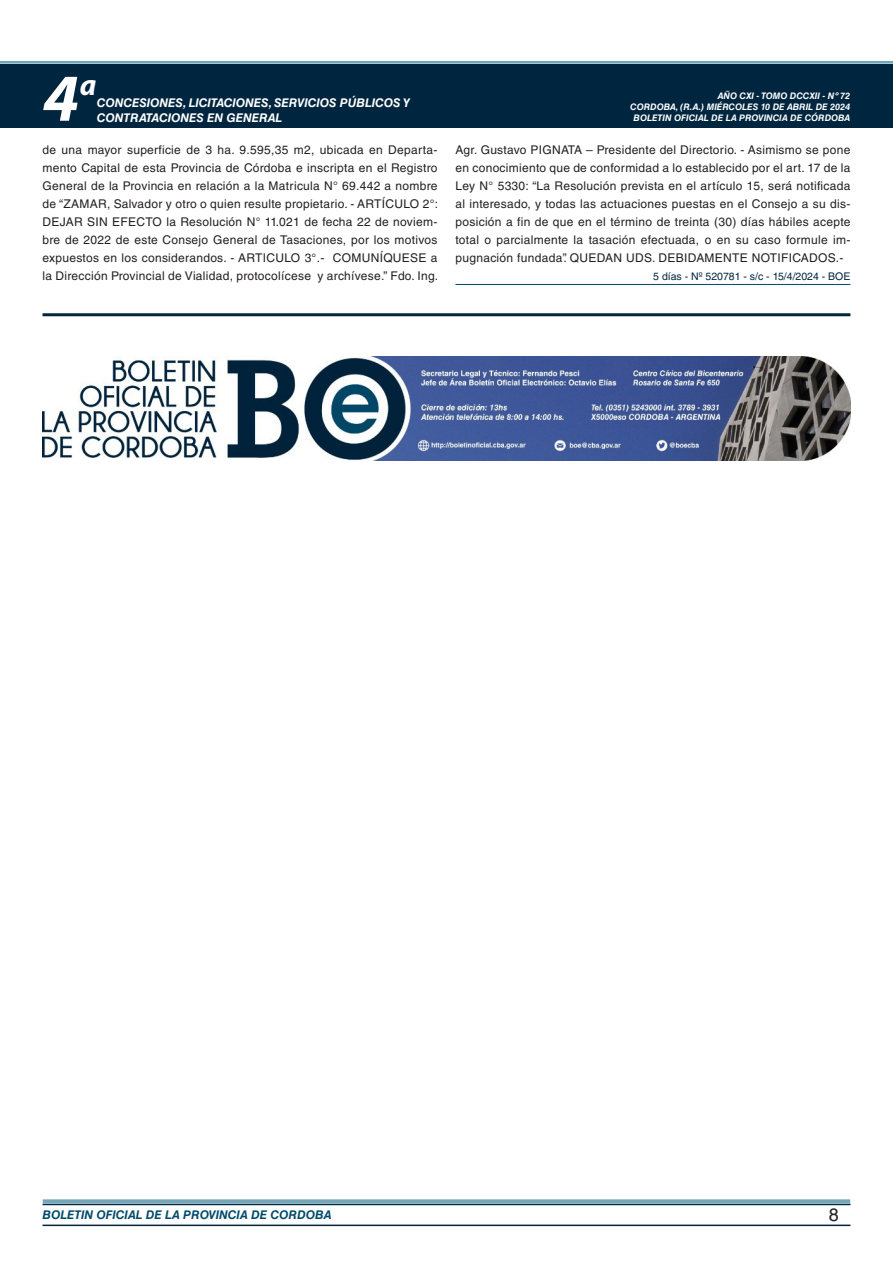
<style>
.page{position:relative;width:893px;height:1263px;background:#fff}
.page>*{position:absolute;margin:0;border:0;box-sizing:border-box;transform-origin:0 0}
.t1{font:italic 700 67.5px "Myriad Pro";color:#fff}
.t2{font:italic 700 30px "Myriad Pro";color:#fff}
.t3{font:18px "Helvetica LT Std";color:#231f20}
.TEXTO_BASE{font:12px/18px "Helvetica LT Std";letter-spacing:.025em;color:#231f20;text-align:justify}
.t4{font:italic 700 12px/14.4px "Helvetica LT Std";color:#fff}
.t5{font:italic 700 12px "Helvetica LT Std";color:#004b6c}
.FECHA_DE_VENCIMIENTO{font:10.5px "Helvetica LT Std";color:#00263f}
.t6{font:italic 700 9px/10.8px "Helvetica LT Std";color:#fff;text-align:right}
</style>
<div class="page">
<div style="left:0;top:61px;width:893px;height:6px;background:#fff;opacity:.75"></div>
<hr style="left:43px;top:1224px;width:807px;height:2px;background:#00263f">
<div style="left:42px;top:1198px;width:809px;height:8px;background:#fff;opacity:.75"></div>
<div style="left:0;top:64px;width:893px;height:64px;background:#00263f"></div>
<hr style="left:455px;top:284px;width:395px;height:1px;background:#004b6c">
<hr style="left:43px;top:313px;width:807px;height:3px;background:#00263f">
<img style="left:43px;top:357px;width:807px;height:103px">
<h1 class="t1" style="left:43px;top:54px;width:38px">4</h1>
<h2 class="t2" style="left:80px;top:66px;width:18px">a</h2>
<p class="t6" style="left:630px;top:91px;width:222px">AÑO CXI - TOMO DCCXII - Nº 72<br>CORDOBA, (R.A.) MIÉRCOLES 10 DE ABRIL DE 2024</p>
<p class="t4" style="left:97px;top:96px;width:315px">CONCESIONES, LICITACIONES, SERVICIOS PÚBLICOS Y<br>CONTRATACIONES EN GENERAL</p>
<p class="TEXTO_BASE" style="left:43px;top:141px;width:397px">de una mayor superficie de 3 ha. 9.595,35 m2, ubicada en Departa&shy;mento Capital de esta Provincia de Córdoba e inscripta en el Registro General de la Provincia en relación a la Matricula N° 69.442 a nombre de “ZAMAR, Salvador y otro o quien resulte propietario. - ARTÍCULO 2°:<br>DEJAR SIN EFECTO la Resolución N° 11.021 de fecha 22 de noviem&shy;bre de 2022 de este Consejo General de Tasaciones, por los motivos expuestos en los considerandos. - ARTICULO 3°.- COMUNÍQUESE a la Dirección Provincial de Vialidad, protocolícese y archívese.” Fdo. Ing.</p>
<p class="TEXTO_BASE" style="left:455px;top:141px;width:396px">Agr. Gustavo PIGNATA – Presidente del Directorio. - Asimismo se pone en conocimiento que de conformidad a lo establecido por el art. 17 de la Ley N° 5330: “La Resolución prevista en el artículo 15, será notificada al interesado, y todas las actuaciones puestas en el Consejo a su dis&shy;posición a fin de que en el término de treinta (30) días hábiles acepte total o parcialmente la tasación efectuada, o en su caso formule im&shy;pugnación fundada”. QUEDAN UDS. DEBIDAMENTE NOTIFICADOS.-</p>
<p class="t6" style="left:634px;top:112px;width:218px">BOLETIN OFICIAL DE LA PROVINCIA DE CÓRDOBA</p>
<p class="FECHA_DE_VENCIMIENTO" style="left:653px;top:270px;width:199px">5 días - Nº 520781 - s/c - 15/4/2024 - BOE</p>
<p class="t5" style="left:43px;top:1208px;width:290px">BOLETIN OFICIAL DE LA PROVINCIA DE CORDOBA</p>
<h3 class="t3" style="left:829px;top:1204px;width:12px">8</h3>
</div>
